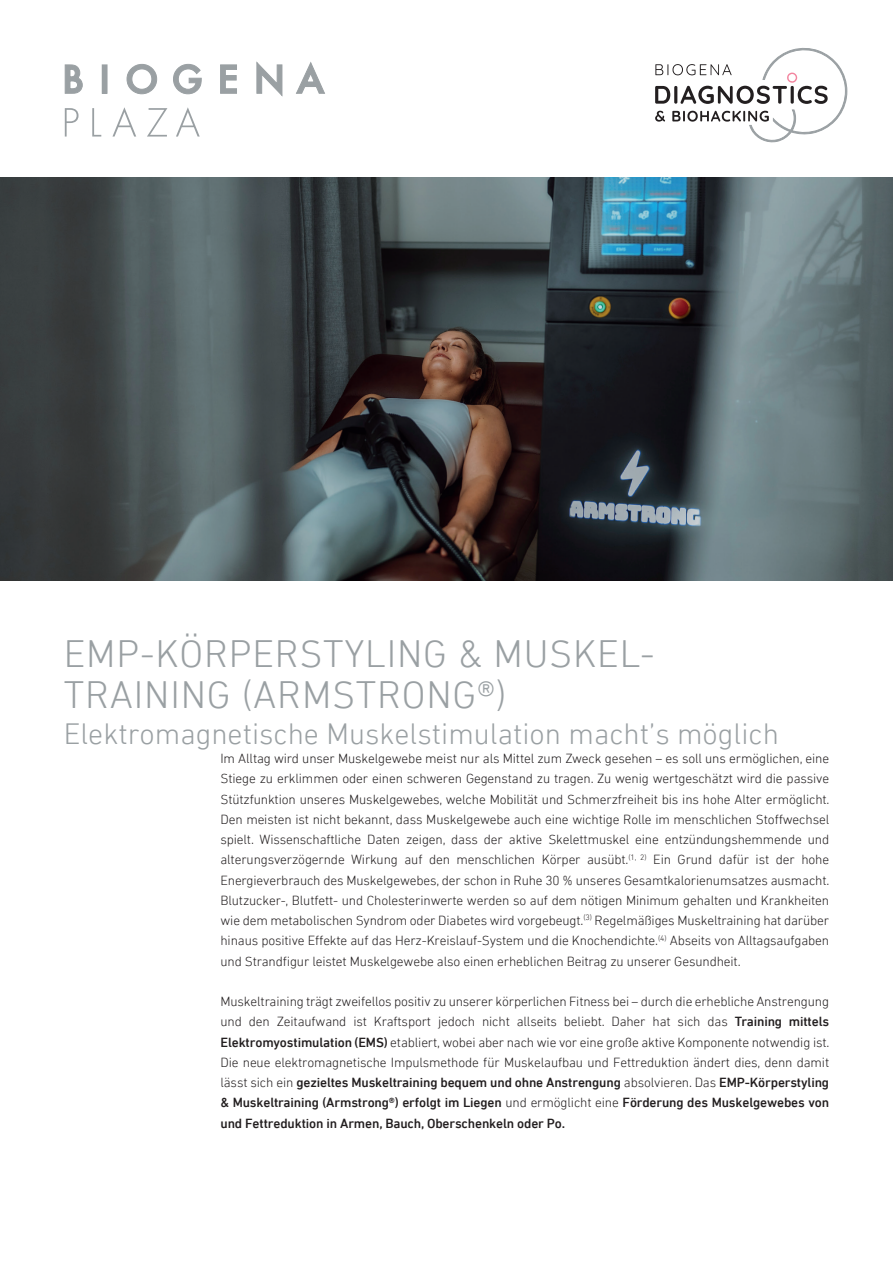
<style>
.page{position:relative;width:893px;height:1263px;background:#fff}
.page>*{position:absolute;margin:0;border:0;box-sizing:border-box;transform-origin:0 0}
.t1{font:300 39px/40.5px "DIN Next LT Pro";letter-spacing:.02em;color:#9aa0a3}
.t2{font:300 30px "DIN Next LT Pro";color:#9aa0a3}
.t3{font:300 13.5px/20.2px "DIN Next LT Pro";letter-spacing:-.01em;color:#231f20;text-align:justify}
.s1{font-weight:500}
</style>
<div class="page">
<svg style="left:65px;top:107px;width:135px;height:30px"></svg>
<svg style="left:65px;top:64px;width:18px;height:30px"></svg>
<div style="left:102px;top:65px;width:5px;height:28px;background:#9aa0a3"></div>
<svg style="left:127px;top:64px;width:30px;height:30px"></svg>
<svg style="left:173px;top:64px;width:29px;height:30px"></svg>
<svg style="left:220px;top:64px;width:17px;height:30px"></svg>
<svg style="left:256px;top:61px;width:26px;height:35px"></svg>
<svg style="left:296px;top:62px;width:29px;height:32px"></svg>
<img style="left:0;top:178px;width:893px;height:403px">
<svg style="left:655px;top:47px;width:192px;height:96px"></svg>
<h1 class="t1" style="left:64px;top:633px;width:592px">EMP-KÖRPERSTYLING &amp; MUSKEL-<br>TRAINING (ARMSTRONG®)</h1>
<h2 class="t2" style="left:64px;top:716px;width:717px">Elektromagnetische Muskelstimulation macht’s möglich</h2>
<p class="t3" style="left:220px;top:748px;width:611px">Im Alltag wird unser Muskelgewebe meist nur als Mittel zum Zweck gesehen – es soll uns ermöglichen, eine Stiege zu erklimmen oder einen schweren Gegenstand zu tragen. Zu wenig wertgeschätzt wird die passive Stützfunktion unseres Muskelgewebes, welche Mobilität und Schmerzfreiheit bis ins hohe Alter ermöglicht.<br>Den meisten ist nicht bekannt, dass Muskelgewebe auch eine wichtige Rolle im menschlichen Stoffwechsel spielt. Wissenschaftliche Daten zeigen, dass der aktive Skelettmuskel eine entzündungshemmende und alterungsverzögernde Wirkung auf den menschlichen Körper ausübt.<sup>(1,</sup> <sup>2)</sup> Ein Grund dafür ist der hohe Energieverbrauch des Muskelgewebes, der schon in Ruhe 30 % unseres Gesamtkalorienumsatzes ausmacht.<br>Blutzucker-, Blutfett- und Cholesterinwerte werden so auf dem nötigen Minimum gehalten und Krankheiten wie dem metabolischen Syndrom oder Diabetes wird vorgebeugt.<sup>(3)</sup> Regelmäßiges Muskeltraining hat darüber hinaus positive Effekte auf das Herz-Kreislauf-System und die Knochendichte.<sup>(4)</sup> Abseits von Alltagsaufgaben und Strandfigur leistet Muskelgewebe also einen erheblichen Beitrag zu unserer Gesundheit.</p>
<p class="t3" style="left:220px;top:991px;width:610px">Muskeltraining trägt zweifellos positiv zu unserer körperlichen Fitness bei – durch die erhebliche Anstrengung und den Zeitaufwand ist Kraftsport jedoch nicht allseits beliebt. Daher hat sich das <span class="s1">Training mittels Elektromyostimulation (EMS)</span> etabliert, wobei aber nach wie vor eine große aktive Komponente notwendig ist.<br>Die neue elektromagnetische Impulsmethode für Muskelaufbau und Fettreduktion ändert dies, denn damit lässt sich ein <span class="s1">gezieltes Muskeltraining bequem und ohne Anstrengung</span> absolvieren. Das <span class="s1">EMP-Körperstyling &amp; Muskeltraining (Armstrong®) erfolgt im Liegen</span> und ermöglicht eine <span class="s1">Förderung des Muskelgewebes von und Fettreduktion in Armen, Bauch, Oberschenkeln oder Po.</span></p>
</div>
